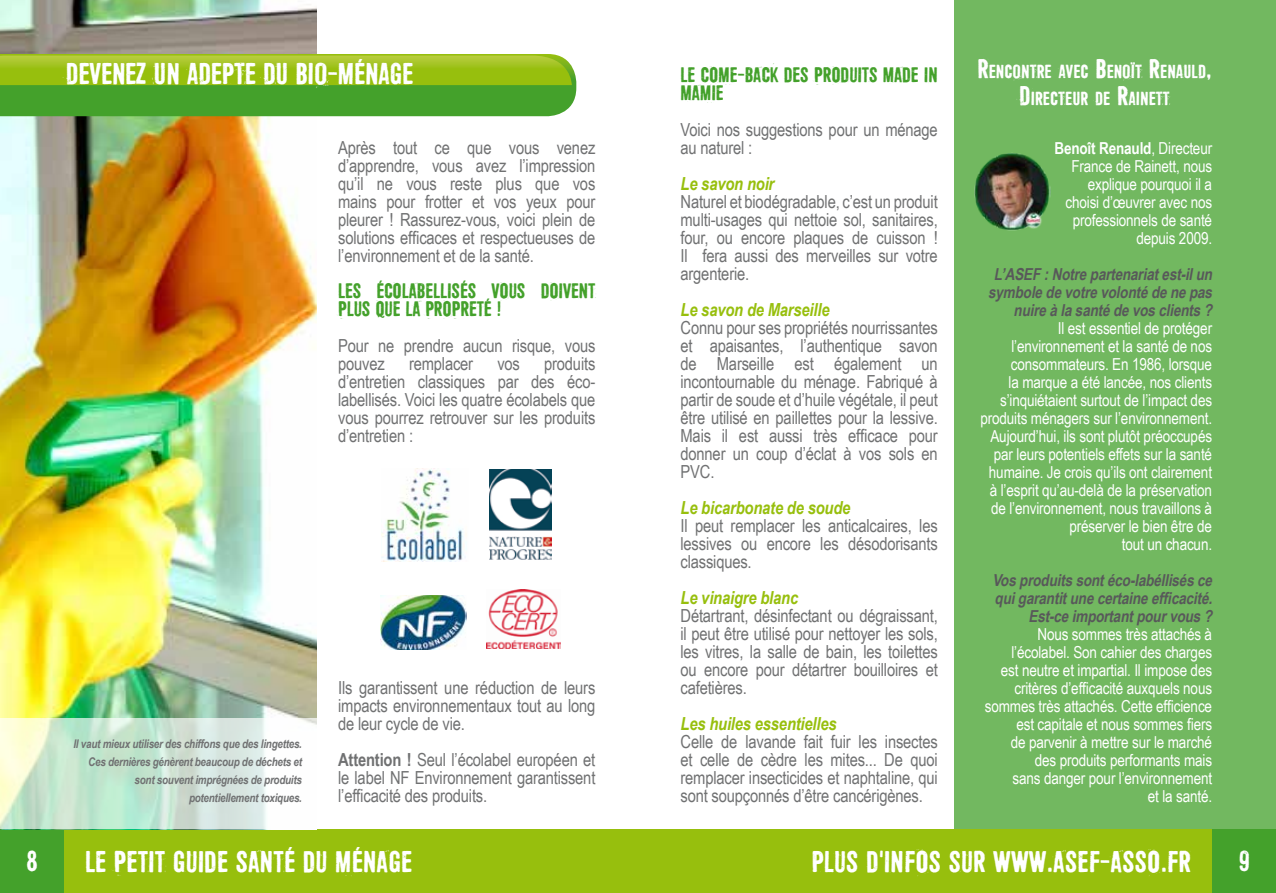
<style>
.page{position:relative;width:1276px;height:893px;background:#fff}
.page>*{position:absolute;margin:0;border:0;box-sizing:border-box;transform-origin:0 0}
.t1{font:30px "Shoemaker";color:#fff}
.t2{font:30px "Shoemaker";letter-spacing:-.01em;color:#feffff}
.t3{font:28.5px "Shoemaker";color:#fff}
.t4{font:21px/18px "Shoemaker";letter-spacing:-.01em;color:#44a12b}
.t5{font:18.9px/27px "Shoemaker";color:#fff;text-align:center}
.t6{font:18px/18px "Arial Narrow";letter-spacing:-.01em;color:#707172;text-align:justify}
.t7{font:italic 700 18px "Arial Narrow";letter-spacing:-.01em;color:#97bf0d}
.t8{font:16.5px/18px "Arial Narrow";letter-spacing:-.01em;color:#feffff;text-align:right}
.t9{font:16.5px/18px "Arial Narrow";letter-spacing:-.01em;color:#fff;text-align:right}
.t10{font:italic 700 16.5px/18px "Arial Narrow";color:#58585a;text-align:right}
.t11{font:italic 700 12px/18px "Arial Narrow";letter-spacing:-.02em;color:#707172;text-align:right}
.s1{font-weight:700}
.s2{font-size:27px}
</style>
<div class="page">
<div style="left:64px;top:829px;width:574px;height:64px;background:#97bf0d"></div>
<div style="left:638px;top:829px;width:574px;height:64px;background:#97bf0d"></div>
<div style="left:0;top:829px;width:64px;height:64px;background:#44a12b"></div>
<div style="left:1212px;top:829px;width:64px;height:64px;background:#44a12b"></div>
<img style="left:382px;top:468px;width:85px;height:93px">
<img style="left:380px;top:596px;width:87px;height:54px">
<img style="left:490px;top:470px;width:62px;height:90px">
<img style="left:486px;top:589px;width:74px;height:59px">
<img style="left:0;top:0;width:317px;height:719px">
<svg style="left:0;top:54px;width:576px;height:62px;background:#71b123"></svg>
<svg style="left:0;top:719px;width:317px;height:110px"></svg>
<div style="left:954px;top:0;width:322px;height:829px;background:#72b860"></div>
<img style="left:974px;top:153px;width:76px;height:78px">
<h1 class="t2" style="left:66px;top:56px;width:349px">DEVENEZ UN ADEPTE DU BIO-MÉNAGE</h1>
<p class="t6" style="left:338px;top:138px;width:259px">Après tout ce que vous venez d’apprendre, vous avez l’impression qu’il ne vous reste plus que vos mains pour frotter et vos yeux pour pleurer ! Rassurez-vous, voici plein de solutions efficaces et respectueuses de l’environnement et de la santé.</p>
<p class="t4" style="left:338px;top:281px;width:259px">LES ÉCOLABELLISÉS VOUS DOIVENT<br>PLUS QUE LA PROPRETÉ !</p>
<p class="t6" style="left:338px;top:336px;width:259px">Pour ne prendre aucun risque, vous pouvez</p>
<p class="t6" style="left:338px;top:354px;width:259px;text-indent:206px">produits d’entretien classiques par des éco&shy;labellisés. Voici les quatre écolabels que vous pourrez retrouver sur les produits d’entretien :</p>
<p class="t6" style="left:409px;top:354px;width:66px">remplacer</p>
<p class="t6" style="left:497px;top:354px;width:24px">vos</p>
<p class="t11" style="left:73px;top:734px;width:230px">Il vaut mieux utiliser des chiffons que des lingettes.<br>Ces dernières génèrent beaucoup de déchets et sont souvent imprégnées de produits potentiellement toxiques.</p>
<p class="t6" style="left:338px;top:678px;width:259px">Ils garantissent une réduction de leurs impacts environnementaux tout au long de leur cycle de vie.</p>
<p class="t6" style="left:338px;top:750px;width:259px"><span class="s1">Attention !</span> Seul l’écolabel européen et le label NF Environnement garantissent l’efficacité des produits.</p>
<p class="t4" style="left:680px;top:65px;width:259px">LE COME-BACK DES PRODUITS «MADE IN<br>MAMIE»</p>
<p class="t6" style="left:680px;top:120px;width:259px">Voici nos suggestions pour un ménage au naturel :</p>
<p class="t7" style="left:680px;top:170px;width:95px">Le savon noir</p>
<p class="t6" style="left:680px;top:192px;width:259px">Naturel et biodégradable, c’est un produit multi-usages qui nettoie sol, sanitaires, four, ou encore plaques de cuisson !<br>Il fera aussi des merveilles sur votre argenterie.</p>
<p class="t7" style="left:680px;top:296px;width:151px">Le savon de Marseille</p>
<p class="t6" style="left:680px;top:318px;width:259px">Connu pour ses propriétés nourrissantes et apaisantes, l’authentique savon de Marseille est également un incontournable du ménage. Fabriqué à partir de soude et d’huile végétale, il peut être utilisé en paillettes pour la lessive.<br>Mais il est aussi très efficace pour donner un coup d’éclat à vos sols en PVC.</p>
<p class="t7" style="left:680px;top:494px;width:171px">Le bicarbonate de soude</p>
<p class="t6" style="left:680px;top:516px;width:259px">Il peut remplacer les anticalcaires, les lessives ou encore les désodorisants classiques.</p>
<p class="t7" style="left:680px;top:584px;width:119px">Le vinaigre blanc</p>
<p class="t6" style="left:680px;top:606px;width:259px">Détartrant, désinfectant ou dégraissant, il peut être utilisé pour nettoyer les sols, les vitres, la salle de bain, les toilettes ou encore pour détartrer bouilloires et cafetières.</p>
<p class="t7" style="left:680px;top:710px;width:158px">Les huiles essentielles</p>
<p class="t6" style="left:680px;top:732px;width:259px">Celle de lavande fait fuir les insectes et celle de cèdre les mites... De quoi remplacer insecticides et naphtaline, qui sont soupçonnés d’être cancérigènes.</p>
<p class="t5" style="left:977px;top:57px;width:236px"><span class="s2">R</span>ENCONTRE AVEC <span class="s2">B</span>ENOÏT <span class="s2">R</span>ENAULD<span class="s2">,<br>D</span>IRECTEUR DE <span class="s2">R</span>AINETT</p>
<p class="t8" style="left:1054px;top:138px;width:159px"><span class="s1">Benoît Renauld</span>, Directeur<br>France de Rainett, nous explique pourquoi il a choisi d’œuvrer avec nos professionnels de santé depuis 2009.</p>
<p class="t10" style="left:988px;top:264px;width:230px">L’ASEF :Notrepartenariatest-ilun symboledevotrevolontédenepas nuireàlasantédevosclients?</p>
<p class="t8" style="left:980px;top:318px;width:233px">Il est essentiel de protéger l’environnement et la santé de nos consommateurs. En 1986, lorsque<br>la marque a été lancée, nos clients s’inquiétaient surtout de l’impact des produits ménagers sur l’environnement.<br>Aujourd’hui, ils sont plutôt préoccupés par leurs potentiels effets sur la santé humaine. Je crois qu’ils ont clairement à l’esprit qu’au-delà de la préservation de l’environnement, nous travaillons à préserver le bien être de<br>tout un chacun.</p>
<p class="t10" style="left:992px;top:570px;width:225px">Vosproduitssontéco-labéllisésce quigarantitunecertaineefficacité.<br>Est-ceimportantpourvous?</p>
<p class="t9" style="left:985px;top:624px;width:229px">Nous sommes très attachés à l’écolabel. Son cahier des charges<br>est neutre et impartial. Il impose des critères d’efficacité auxquels nous sommes très attachés. Cette efficience est capitale et nous sommes fiers<br>de parvenir à mettre sur le marché<br>des produits performants mais<br>sans danger pour l’environnement<br>et la santé.</p>
<h2 class="t3" style="left:26px;top:845px;width:14px">8</h2>
<h1 class="t1" style="left:85px;top:844px;width:329px">LE PETIT GUIDE SANTÉ DU MÉNAGE</h1>
<h1 class="t1" style="left:811px;top:844px;width:381px">PLUS D'INFOS SUR WWW.ASEF-ASSO.FR</h1>
<h2 class="t3" style="left:1238px;top:845px;width:13px">9</h2>
</div>
